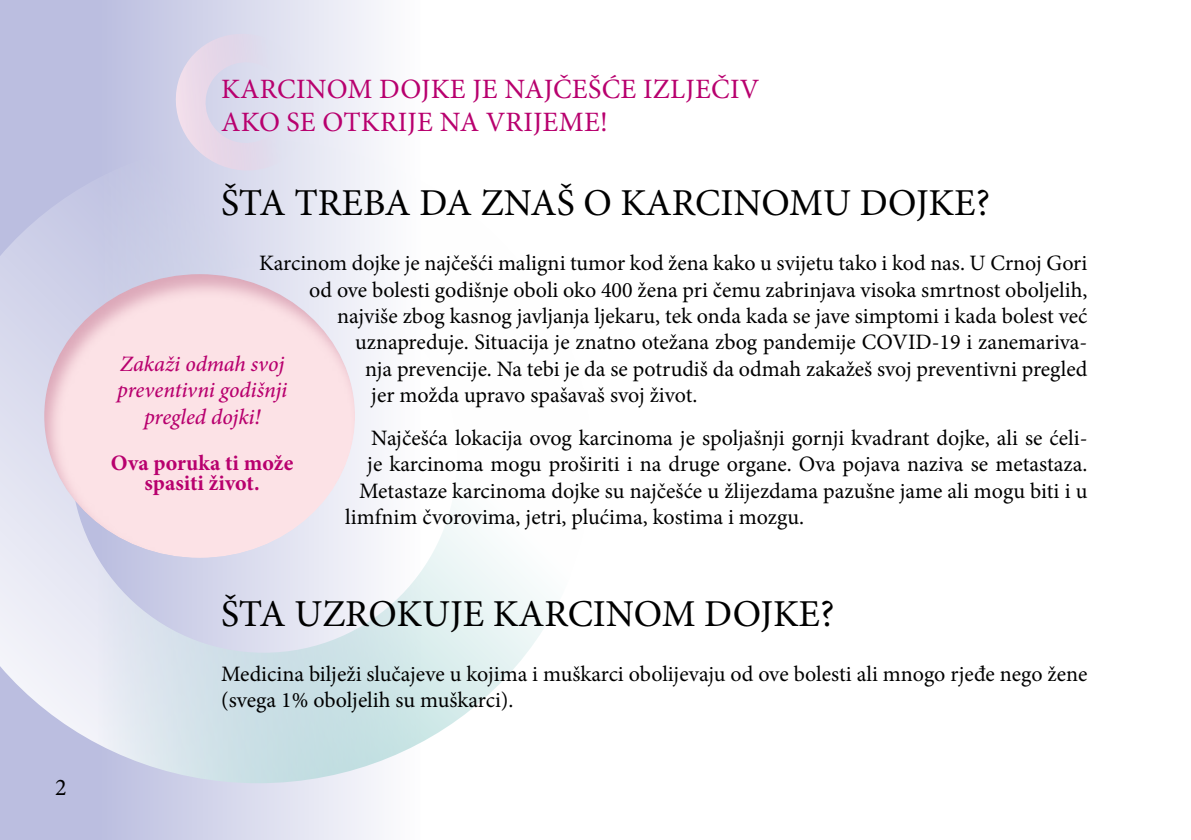
<style>
.page{position:relative;width:1191px;height:840px;background:#fff}
.page>*{position:absolute;margin:0;border:0;box-sizing:border-box;transform-origin:0 0}
.t1{font:38px "Minion Pro";color:#000}
.t2{font:28px/33.6px "Minion Pro";letter-spacing:.01em;color:#b8006e}
.t3{font:24px "Minion Pro";color:#000}
.t4{font:22px/26.4px "Minion Pro";color:#000}
.t5{font:italic 500 22px/26.4px "Minion Pro";letter-spacing:-.005em;color:#b8006e;text-align:center}
.t6{font:700 22px/19.8px "Minion Pro";color:#b8006e;text-align:center}
</style>
<div class="page">
<div style="left:0;top:0;width:421px;height:839px;background:linear-gradient(to right,#afb2da,#fafafc)"></div>
<svg style="left:0;top:139px;width:553px;height:643px"></svg>
<svg style="left:167px;top:25px;width:156px;height:154px;background:#dddbec"></svg>
<div style="left:43px;top:267px;width:315px;height:292px;background:#d5aabe;opacity:.75"></div>
<p class="t3" style="left:55px;top:770px;width:13px">2</p>
<p class="t2" style="left:221px;top:72px;width:540px">KARCINOM DOJKE JE NAJČEŠĆE IZLJEČIV<br>AKO SE OTKRIJE NA VRIJEME!</p>
<h1 class="t1" style="left:221px;top:177px;width:770px">ŠTA TREBA DA ZNAŠ O KARCINOMU DOJKE?</h1>
<p class="t4" style="left:259px;top:250px;width:830px">Karcinom dojke je najčešći maligni tumor kod žena kako u svijetu tako i kod nas. U Crnoj Gori</p>
<p class="t4" style="left:309px;top:276px;width:779px">od ove bolesti godišnje oboli oko 400 žena pri čemu zabrinjava visoka smrtnost oboljelih,</p>
<p class="t4" style="left:337px;top:303px;width:752px">najviše zbog kasnog javljanja ljekaru, tek onda kada se jave simptomi i kada bolest već</p>
<p class="t4" style="left:355px;top:329px;width:733px">uznapreduje. Situacija je znatno otežana zbog pandemije COVID-19 i zanemariva-</p>
<p class="t4" style="left:365px;top:355px;width:723px">nja prevencije. Na tebi je da se potrudiš da odmah zakažeš svoj preventivni pregled</p>
<p class="t4" style="left:371px;top:382px;width:328px">jer možda upravo spašavaš svoj život.</p>
<p class="t4" style="left:371px;top:424px;width:717px">Najčešća lokacija ovog karcinoma je spoljašnji gornji kvadrant dojke, ali se ćeli-</p>
<p class="t4" style="left:367px;top:451px;width:722px">je karcinoma mogu proširiti i na druge organe. Ova pojava naziva se metastaza.</p>
<p class="t4" style="left:359px;top:477px;width:729px">Metastaze karcinoma dojke su najčešće u žlijezdama pazušne jame ali mogu biti i u</p>
<p class="t4" style="left:345px;top:503px;width:460px">limfnim čvorovima, jetri, plućima, kostima i mozgu.</p>
<p class="t5" style="left:117px;top:350px;width:171px">Zakaži odmah svoj preventivni godišnji pregled dojki!</p>
<p class="t6" style="left:111px;top:452px;width:184px">Ova poruka ti može spasiti život.</p>
<h1 class="t1" style="left:221px;top:588px;width:615px">ŠTA UZROKUJE KARCINOM DOJKE?</h1>
<p class="t4" style="left:221px;top:660px;width:868px">Medicina bilježi slučajeve u kojima i muškarci obolijevaju od ove bolesti ali mnogo rjeđe nego žene (svega 1% oboljelih su muškarci).</p>
</div>
